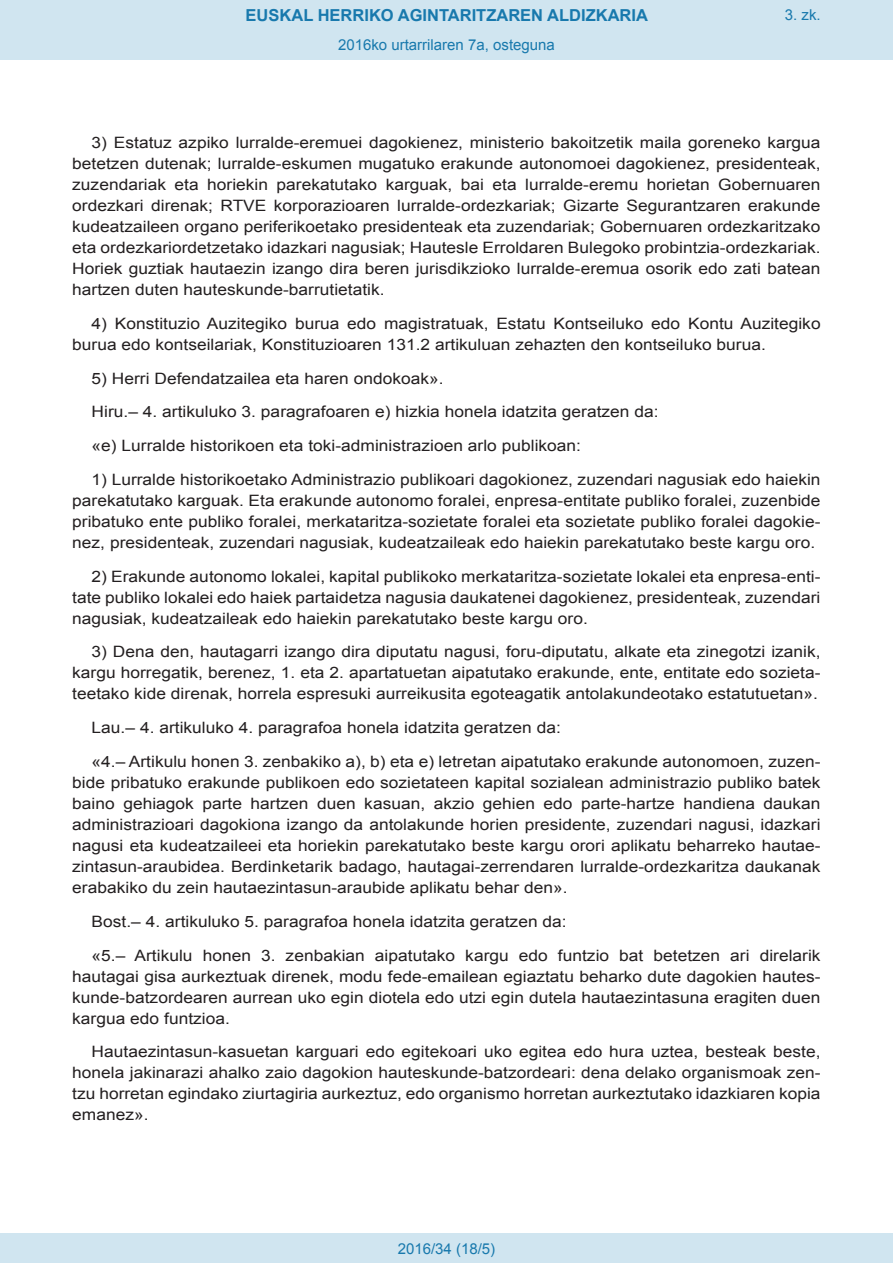
<style>
.page{position:relative;width:893px;height:1263px;background:#fff}
.page>*{position:absolute;margin:0;border:0;box-sizing:border-box;transform-origin:0 0}
.t1{font:700 16.5px "Arial";color:#1879ad}
.BOPVDetalle{font:15.6px/21px "Arial";color:#231f20;text-align:justify;scale:1.11 1}
.Paginacion_Centro{font:15px "Arial";color:#1879ad}
</style>
<div class="page">
<div style="left:0;top:0;width:893px;height:60px;background:#d0e5f0"></div>
<div style="left:0;top:1233px;width:893px;height:30px;background:#d0e5f0"></div>
<p class="t1" style="left:246px;top:4px;width:404px">EUSKAL HERRIKO AGINTARITZAREN ALDIZKARIA</p>
<p class="Paginacion_Centro" style="left:338px;top:35px;width:218px">2016ko urtarrilaren 7a, osteguna</p>
<p class="Paginacion_Centro" style="left:785px;top:5px;width:37px">3. zk.</p>
<p class="BOPVDetalle" style="left:72px;top:132px;width:676px;text-indent:19px">3) Estatuz azpiko lurralde-eremuei dagokienez, ministerio bakoitzetik maila goreneko kargua betetzen dutenak; lurralde-eskumen mugatuko erakunde autonomoei dagokienez, presidenteak, zuzendariak eta horiekin parekatutako karguak, bai eta lurralde-eremu horietan Gobernuaren ordezkari direnak; RTVE korporazioaren lurralde-ordezkariak; Gizarte Segurantzaren erakunde kudeatzaileen organo periferikoetako presidenteak eta zuzendariak; Gobernuaren ordezkaritzako eta ordezkariordetzetako idazkari nagusiak; Hautesle Erroldaren Bulegoko probintzia-ordezkariak.<br>Horiek guztiak hautaezin izango dira beren jurisdikzioko lurralde-eremua osorik edo zati batean hartzen duten hauteskunde-barrutietatik.</p>
<p class="BOPVDetalle" style="left:72px;top:313px;width:676px;text-indent:19px">4) Konstituzio Auzitegiko burua edo magistratuak, Estatu Kontseiluko edo Kontu Auzitegiko burua edo kontseilariak, Konstituzioaren 131.2 artikuluan zehazten den kontseiluko burua.</p>
<p class="BOPVDetalle" style="left:92px;top:368px;width:319px">5) Herri Defendatzailea eta haren ondokoak».</p>
<p class="BOPVDetalle" style="left:92px;top:402px;width:512px">Hiru.– 4. artikuluko 3. paragrafoaren e) hizkia honela idatzita geratzen da:</p>
<p class="BOPVDetalle" style="left:92px;top:435px;width:442px">«e) Lurralde historikoen eta toki-administrazioen arlo publikoan:</p>
<p class="BOPVDetalle" style="left:72px;top:469px;width:676px;text-indent:19px">1) Lurralde historikoetako Administrazio publikoari dagokionez, zuzendari nagusiak edo haiekin parekatutako karguak. Eta erakunde autonomo foralei, enpresa-entitate publiko foralei, zuzenbide pribatuko ente publiko foralei, merkataritza-sozietate foralei eta sozietate publiko foralei dagokie&shy;nez, presidenteak, zuzendari nagusiak, kudeatzaileak edo haiekin parekatutako beste kargu oro.</p>
<p class="BOPVDetalle" style="left:72px;top:566px;width:676px;text-indent:19px">2) Erakunde autonomo lokalei, kapital publikoko merkataritza-sozietate lokalei eta enpresa-enti&shy;tate publiko lokalei edo haiek partaidetza nagusia daukatenei dagokienez, presidenteak, zuzendari nagusiak, kudeatzaileak edo haiekin parekatutako beste kargu oro.</p>
<p class="BOPVDetalle" style="left:72px;top:642px;width:676px;text-indent:19px">3) Dena den, hautagarri izango dira diputatu nagusi, foru-diputatu, alkate eta zinegotzi izanik, kargu horregatik, berenez, 1. eta 2. apartatuetan aipatutako erakunde, ente, entitate edo sozieta&shy;teetako kide direnak, horrela espresuki aurreikusita egoteagatik antolakundeotako estatutuetan».</p>
<p class="BOPVDetalle" style="left:92px;top:717px;width:424px">Lau.– 4. artikuluko 4. paragrafoa honela idatzita geratzen da:</p>
<p class="BOPVDetalle" style="left:72px;top:751px;width:676px;text-indent:19px">«4.– Artikulu honen 3. zenbakiko a), b) eta e) letretan aipatutako erakunde autonomoen, zuzen&shy;bide pribatuko erakunde publikoen edo sozietateen kapital sozialean administrazio publiko batek baino gehiagok parte hartzen duen kasuan, akzio gehien edo parte-hartze handiena daukan administrazioari dagokiona izango da antolakunde horien presidente, zuzendari nagusi, idazkari nagusi eta kudeatzaileei eta horiekin parekatutako beste kargu orori aplikatu beharreko hautae&shy;zintasun-araubidea. Berdinketarik badago, hautagai-zerrendaren lurralde-ordezkaritza daukanak erabakiko du zein hautaezintasun-araubide aplikatu behar den».</p>
<p class="BOPVDetalle" style="left:92px;top:911px;width:429px">Bost.– 4. artikuluko 5. paragrafoa honela idatzita geratzen da:</p>
<p class="BOPVDetalle" style="left:72px;top:945px;width:676px;text-indent:19px">«5.– Artikulu honen 3. zenbakian aipatutako kargu edo funtzio bat betetzen ari direlarik hautagai gisa aurkeztuak direnek, modu fede-emailean egiaztatu beharko dute dagokien hautes&shy;kunde-batzordearen aurrean uko egin diotela edo utzi egin dutela hautaezintasuna eragiten duen kargua edo funtzioa.</p>
<p class="BOPVDetalle" style="left:72px;top:1041px;width:676px;text-indent:19px">Hautaezintasun-kasuetan karguari edo egitekoari uko egitea edo hura uztea, besteak beste, honela jakinarazi ahalko zaio dagokion hauteskunde-batzordeari: dena delako organismoak zen&shy;tzu horretan egindako ziurtagiria aurkeztuz, edo organismo horretan aurkeztutako idazkiaren kopia emanez».</p>
<p class="Paginacion_Centro" style="left:398px;top:1238px;width:99px">2016/34 (18/5)</p>
</div>
